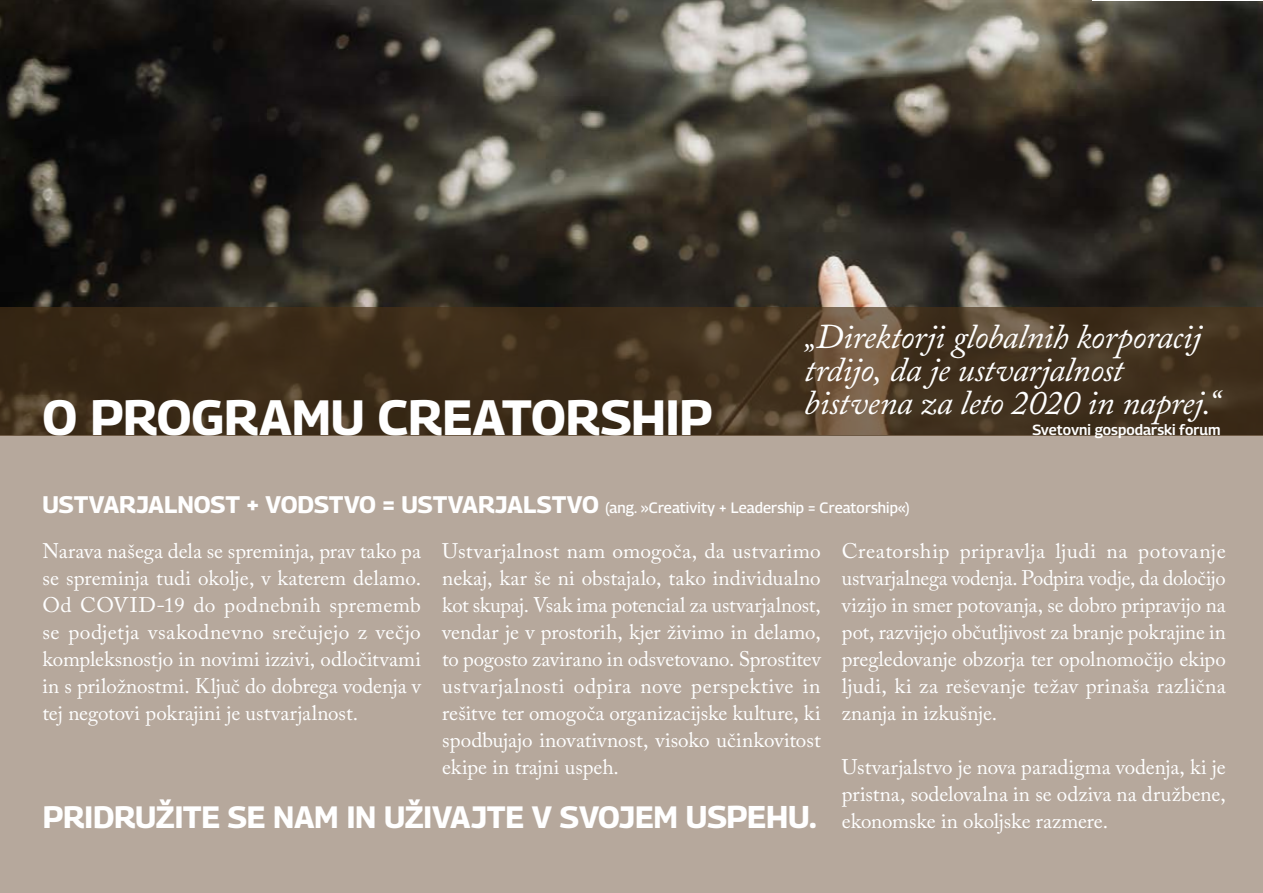
<style>
.page{position:relative;width:1263px;height:893px;background:#fff}
.page>*{position:absolute;margin:0;border:0;box-sizing:border-box;transform-origin:0 0}
.naslovi{font:700 49.5px "Georama";letter-spacing:-.005em;color:#fff}
.t1{font:italic 34.5px/33px "Adobe Caslon Pro";letter-spacing:-.01em;color:#fff}
.Creatorship_BODY_TEX{font:700 30.9px "Georama";letter-spacing:-.01em;color:#fff}
.Creatorship_BODY_TEX-2{font:21px/27px "Adobe Caslon Pro";color:#fff;text-align:justify}
.t2{font:500 15px "Georama";letter-spacing:.005em;color:#fff}
.t3{font:600 14.7px "Georama";letter-spacing:.005em;color:#fff}
.s1{font-weight:700;font-size:24px}
.s2{font-size:31.5px}
</style>
<div class="page">
<img style="left:0;top:0;width:1263px;height:307px">
<div style="left:0;top:435px;width:1263px;height:458px;background:#b6a89c"></div>
<svg style="left:0;top:307px;width:1263px;height:128px;background:#42321e"></svg>
<p class="naslovi" style="left:43px;top:382px;width:671px">O PROGRAMU CREATORSHIP</p>
<p class="t1" style="left:804px;top:320px;width:398px">„Direktorji globalnih korporacij trdijo, da je ustvarjalnost</p>
<p class="t1" style="left:804px;top:386px;width:416px">bistvena za leto 2020 in naprej.“</p>
<p class="t3" style="left:1032px;top:420px;width:190px">Svetovni gospodarski forum</p>
<p class="t2" style="left:43px;top:497px;width:869px"><span class="s1">USTVARJALNOST + VODSTVO = USTVARJALSTVO</span> (ang. »Creativity + Leadership = Creatorship«)</p>
<p class="Creatorship_BODY_TEX-2" style="left:43px;top:538px;width:380px">Narava našega dela se spreminja, prav tako pa se spreminja tudi okolje, v katerem delamo.<br>Od COVID-19 do podnebnih sprememb se podjetja vsakodnevno srečujejo z večjo kompleksnostjo in novimi izzivi, odločitvami in s priložnostmi. Ključ do dobrega vodenja v tej negotovi pokrajini je ustvarjalnost.</p>
<p class="Creatorship_BODY_TEX-2" style="left:442px;top:538px;width:380px">Ustvarjalnost nam omogoča, da ustvarimo nekaj, kar še ni obstajalo, tako individualno kot skupaj. Vsak ima potencial za ustvarjalnost, vendar je v prostorih, kjer živimo in delamo, to pogosto zavirano in odsvetovano. Sprostitev ustvarjalnosti odpira nove perspektive in rešitve ter omogoča organizacijske kulture, ki spodbujajo inovativnost, visoko učinkovitost ekipe in trajni uspeh.</p>
<p class="Creatorship_BODY_TEX-2" style="left:842px;top:538px;width:385px">Creatorship pripravlja ljudi na potovanje ustvarjalnega vodenja. Podpira vodje, da določijo vizijo in smer potovanja, se dobro pripravijo na pot, razvijejo občutljivost za branje pokrajine in pregledovanje obzorja ter opolnomočijo ekipo ljudi, ki za reševanje težav prinaša različna znanja in izkušnje.</p>
<p class="Creatorship_BODY_TEX-2" style="left:842px;top:754px;width:385px">Ustvarjalstvo je nova paradigma vodenja, ki je pristna, sodelovalna in se odziva na družbene,</p>
<p class="Creatorship_BODY_TEX" style="left:43px;top:795px;width:775px">PRIDRUŽITE SE NAM IN UŽIVAJTE V SVOJEM <span class="s2">USPEHU.</span></p>
<p class="Creatorship_BODY_TEX-2" style="left:842px;top:808px;width:268px">ekonomske in okoljske razmere.</p>
</div>
